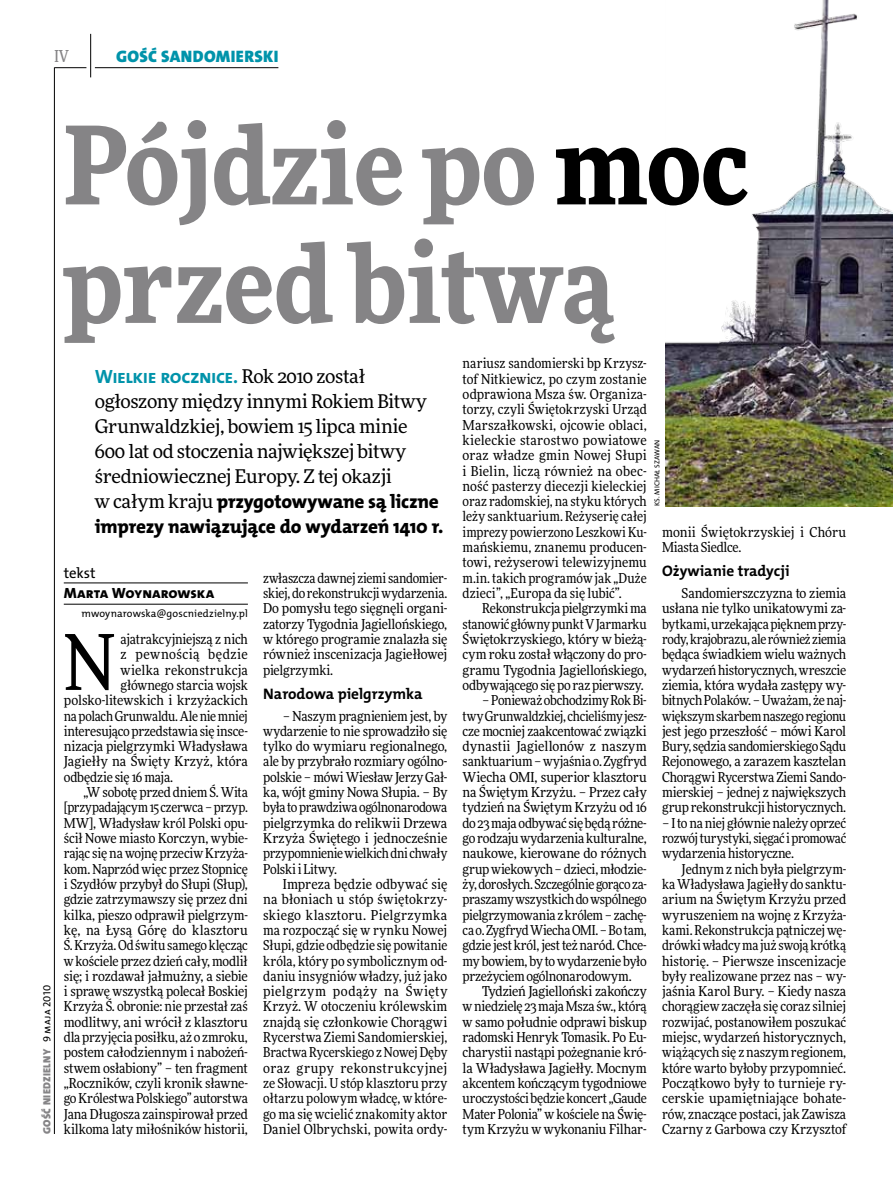
<style>
.page{position:relative;width:893px;height:1191px;background:#fff}
.page>*{position:absolute;margin:0;border:0;box-sizing:border-box;transform-origin:0 0}
.t1{font:900 108px/118.5px "Freeday Narrow";color:#858486}
.t2{font:76.95px "Freeday Narrow News";color:#000}
.t3{font:19.35px/24.9px "The Mix HP8 Ex Bld";letter-spacing:-.015em;color:#000}
.t4{font:19.35px "The Mix HP7 Bld";letter-spacing:-.025em;color:#0093aa}
.t5{font:18.9px/24.9px "Freeday News";letter-spacing:-.02em;color:#000}
.t6{font:16.65px "The Mix HP9 Blk";letter-spacing:.02em;color:#0093aa}
.t7{font:500 16.5px "Freeday Narrow";color:#858486;scale:.9 1}
.t8{font:15.3px "The Mix HP7 Bld";color:#000}
.t9{font:14.85px "The Mix HP8 Ex Bld";letter-spacing:.01em;color:#000}
.t10{font:14.85px "The Mix HP5 Plain";letter-spacing:-.005em;color:#000}
.t11{font:13.65px/15.3px "Freeday Narrow News";letter-spacing:-.01em;color:#000;text-align:justify}
.t12{font:13.65px "Freeday Narrow News";letter-spacing:.01em;color:#000}
.t13{font:13.65px "Freeday Narrow News";letter-spacing:.015em;color:#000}
.t14{font:13.65px "Freeday Narrow News";letter-spacing:.035em;color:#000}
.t15{font:10.5px "The Mix HP5 Plain";letter-spacing:.01em;color:#000}
.t16{font:10.5px "The Mix HP9 Blk";letter-spacing:.025em;color:#858486}
.t17{font:7.2px "The Mix HP5 Plain";color:#000}
.s1{font-family:"The Mix HP5 Plain";color:#000}
.s2{color:#000}
.s3{font-family:"Freeday News";font-size:18.9px;color:#000}
.s4{font-family:"Freeday News";font-size:18.9px}
</style>
<div class="page">
<hr style="left:54px;top:67px;width:1px;height:1067px;background:#000">
<hr style="left:90px;top:34px;width:1px;height:43px;background:#000">
<hr style="left:54px;top:67px;width:32px;height:1px;background:#000">
<hr style="left:95px;top:67px;width:183px;height:1px;background:#000">
<hr style="left:64px;top:582px;width:184px;height:1px;background:#000">
<hr style="left:64px;top:604px;width:184px;height:1px;background:#000">
<img style="left:665px;top:0;width:228px;height:506px">
<p class="t7" style="left:54px;top:46px;width:17px">IV</p>
<p class="t6" style="left:116px;top:46px;width:164px">GOŚĆ SANDOMIERSKI</p>
<p class="t16" style="left:40px;top:1134px;width:150px;rotate:-90deg">GOŚĆ NIEDZIELNY <span class="s1">9 maja 2010</span></p>
<h1 class="t1" style="left:64px;top:103px;width:686px">Pójdzie po <span class="s2">moc </span>przed bitwą</h1>
<h3 class="t4" style="left:95px;top:364px;width:272px">Wielkie rocznice. <span class="s3">Rok 2010 został</span></h3>
<h3 class="t5" style="left:95px;top:389px;width:333px">ogłoszony między innymi Rokiem Bitwy Grunwaldzkiej, bowiem 15 lipca minie 600 lat od stoczenia największej bitwy średniowiecznej Europy. Z tej okazji</h3>
<h3 class="t3" style="left:95px;top:489px;width:350px"><span class="s4">w całym kraju</span> przygotowywane są liczne imprezy nawiązujące do wydarzeń 1410 r.</h3>
<p class="t11" style="left:463px;top:356px;width:186px">nariusz sandomierski bp Krzysz&shy;tof Nitkiewicz, po czym zostanie odprawiona Msza św. Organiza&shy;torzy, czyli Świętokrzyski Urząd Marszałkowski, ojcowie oblaci, kieleckie starostwo powiatowe oraz władze gmin Nowej Słupi i Bielin, liczą również na obec&shy;ność pasterzy diecezji kieleckiej oraz radomskiej, na styku których leży sanktuarium. Reżyserię całej imprezy powierzono Leszkowi Ku&shy;mańskiemu, znanemu producen&shy;towi, reżyserowi telewizyjnemu m.in. takich programów jak „Duże dzieci”, „Europa da się lubić”.</p>
<p class="t11" style="left:463px;top:600px;width:186px;text-indent:20px">Rekonstrukcja pielgrzymki ma stanowić główny punkt V Jarmarku Świętokrzyskiego, który w bieżą&shy;cym roku został włączony do pro&shy;gramu Tygodnia Jagiellońskiego, odbywającego się po raz pierwszy.</p>
<p class="t11" style="left:463px;top:692px;width:186px;text-indent:20px">– Ponieważ obchodzimy Rok Bi&shy;twy Grunwaldzkiej, chcieliśmy jesz&shy;cze mocniej zaakcentować związki dynastii Jagiellonów z naszym sanktuarium – wyjaśnia o. Zygfryd Wiecha OMI, superior klasztoru na Świętym Krzyżu. – Przez cały tydzień na Świętym Krzyżu od 16 do 23 maja odbywać się będą różne&shy;go rodzaju wydarzenia kulturalne, naukowe, kierowane do różnych grup wiekowych – dzieci, młodzie&shy;ży, dorosłych. Szczególnie gorąco za&shy;praszamy wszystkich do wspólnego pielgrzymowania z królem – zachę&shy;ca o. Zygfryd Wiecha OMI. – Bo tam, gdzie jest król, jest też naród. Chce&shy;my bowiem, by to wydarzenie było przeżyciem ogólnonarodowym.</p>
<p class="t11" style="left:463px;top:983px;width:186px;text-indent:20px">Tydzień Jagielloński zakończy w niedzielę 23 maja Msza św., którą w samo południe odprawi biskup radomski Henryk Tomasik. Po Eu&shy;charystii nastąpi pożegnanie kró&shy;la Władysława Jagiełły. Mocnym akcentem kończącym tygodniowe uroczystości będzie koncert „Gaude Mater Polonia” w kościele na Świę&shy;tym Krzyżu w wykonaniu Filhar-</p>
<p class="t17" style="left:652px;top:506px;width:68px;rotate:-90deg">Ks. Michał Szawan</p>
<p class="t11" style="left:662px;top:524px;width:186px">monii Świętokrzyskiej i Chóru<br>Miasta Siedlce.</p>
<p class="t8" style="left:662px;top:561px;width:129px">Ożywianie tradycji</p>
<p class="t11" style="left:662px;top:585px;width:186px;text-indent:20px">Sandomierszczyzna to ziemia usłana nie tylko unikatowymi za&shy;bytkami, urzekająca pięknem przy&shy;rody, krajobrazu, ale również ziemia będąca świadkiem wielu ważnych wydarzeń historycznych, wreszcie ziemia, która wydała zastępy wy&shy;bitnych Polaków. – Uważam, że naj&shy;większym skarbem naszego regionu jest jego przeszłość – mówi Karol Bury, sędzia sandomierskiego Sądu Rejonowego, a zarazem kasztelan Chorągwi Rycerstwa Ziemi Sando&shy;mierskiej – jednej z największych grup rekonstrukcji historycznych.</p>
<p class="t11" style="left:662px;top:815px;width:186px">– I to na niej głównie należy oprzeć rozwój turystyki, sięgać i promować wydarzenia historyczne.</p>
<p class="t11" style="left:662px;top:861px;width:186px;text-indent:20px">Jednym z nich była pielgrzym&shy;ka Władysława Jagiełły do sanktu&shy;arium na Świętym Krzyżu przed wyruszeniem na wojnę z Krzyża&shy;kami. Rekonstrukcja pątniczej wę&shy;drówki władcy ma już swoją krótką historię. – Pierwsze inscenizacje były realizowane przez nas – wy&shy;jaśnia Karol Bury. – Kiedy nasza chorągiew zaczęła się coraz silniej rozwijać, postanowiłem poszukać miejsc, wydarzeń historycznych, wiążących się z naszym regionem, które warto byłoby przypomnieć.<br>Początkowo były to turnieje ry&shy;cerskie upamiętniające bohate&shy;rów, znaczące postaci, jak Zawisza Czarny z Garbowa czy Krzysztof</p>
<p class="t10" style="left:64px;top:563px;width:33px">tekst</p>
<p class="t9" style="left:64px;top:583px;width:152px">Marta Woynarowska</p>
<p class="t15" style="left:82px;top:607px;width:168px">mwoynarowska@goscniedzielny.pl</p>
<p class="t11" style="left:263px;top:570px;width:186px">zwłaszcza dawnej ziemi sandomier&shy;skiej, do rekonstrukcji wydarzenia.<br>Do pomysłu tego sięgnęli organi&shy;zatorzy Tygodnia Jagiellońskiego, w którego programie znalazła się również inscenizacja Jagiełłowej pielgrzymki.</p>
<p class="t8" style="left:263px;top:683px;width:161px">Narodowa pielgrzymka</p>
<p class="t11" style="left:263px;top:708px;width:186px;text-indent:20px">– Naszym pragnieniem jest, by wydarzenie to nie sprowadziło się tylko do wymiaru regionalnego, ale by przybrało rozmiary ogólno&shy;polskie – mówi Wiesław Jerzy Gał&shy;ka, wójt gminy Nowa Słupia. – By była to prawdziwa ogólnonarodowa pielgrzymka do relikwii Drzewa Krzyża Świętego i jednocześnie przypomnienie wielkich dni chwały Polski i Litwy.</p>
<p class="t11" style="left:263px;top:876px;width:186px;text-indent:20px">Impreza będzie odbywać się na błoniach u stóp świętokrzy&shy;skiego klasztoru. Pielgrzymka ma rozpocząć się w rynku Nowej Słupi, gdzie odbędzie się powitanie króla, który po symbolicznym od&shy;daniu insygniów władzy, już jako pielgrzym podąży na Święty Krzyż. W otoczeniu królewskim znajdą się członkowie Chorągwi Rycerstwa Ziemi Sandomierskiej, Bractwa Rycerskiego z Nowej Dęby oraz grupy rekonstrukcyjnej ze Słowacji. U stóp klasztoru przy ołtarzu polowym władcę, w które&shy;go ma się wcielić znakomity aktor Daniel Olbrychski, powita ordy-</p>
<h2 class="t2" style="left:64px;top:615px;width:54px">N</h2>
<p class="t11" style="left:121px;top:631px;width:129px">ajatrakcyjniejszą z nich</p>
<p class="t14" style="left:121px;top:646px;width:129px">z pewnością będzie</p>
<p class="t13" style="left:121px;top:661px;width:129px">wielka rekonstrukcja</p>
<p class="t11" style="left:121px;top:677px;width:129px">głównego starcia wojsk</p>
<p class="t11" style="left:64px;top:692px;width:186px">polsko-litewskich i krzyżackich</p>
<p class="t11" style="left:64px;top:708px;width:186px">na polach Grunwaldu. Ale nie mniej</p>
<p class="t11" style="left:64px;top:723px;width:186px">interesująco przedstawia się insce-</p>
<p class="t11" style="left:64px;top:738px;width:186px">nizacja pielgrzymki Władysława</p>
<p class="t11" style="left:64px;top:754px;width:186px">Jagiełły na Święty Krzyż, która</p>
<p class="t11" style="left:64px;top:769px;width:111px">odbędzie się 16 maja.</p>
<p class="t11" style="left:83px;top:784px;width:166px">„W sobotę przed dniem Ś. Wita</p>
<p class="t11" style="left:64px;top:799px;width:186px">[przypadającym 15 czerwca – przyp.</p>
<p class="t11" style="left:64px;top:815px;width:186px">MW], Władysław król Polski opu-</p>
<p class="t11" style="left:64px;top:830px;width:186px">ścił Nowe miasto Korczyn, wybie-</p>
<p class="t11" style="left:64px;top:845px;width:186px">rając się na wojnę przeciw Krzyża-</p>
<p class="t11" style="left:64px;top:861px;width:186px">kom. Naprzód więc przez Stopnicę</p>
<p class="t11" style="left:64px;top:876px;width:186px">i Szydłów przybył do Słupi (Słup),</p>
<p class="t11" style="left:64px;top:891px;width:186px">gdzie zatrzymawszy się przez dni</p>
<p class="t11" style="left:64px;top:907px;width:186px">kilka, pieszo odprawił pielgrzym-</p>
<p class="t12" style="left:64px;top:921px;width:186px">kę, na Łysą Górę do klasztoru</p>
<p class="t11" style="left:64px;top:937px;width:186px">Ś. Krzyża. Od świtu samego klęcząc</p>
<p class="t11" style="left:64px;top:953px;width:186px">w kościele przez dzień cały, modlił</p>
<p class="t11" style="left:64px;top:968px;width:186px">się; i rozdawał jałmużny, a siebie</p>
<p class="t11" style="left:64px;top:983px;width:186px">i sprawę wszystką polecał Boskiej</p>
<p class="t11" style="left:64px;top:998px;width:186px">Krzyża Ś. obronie: nie przestał zaś</p>
<p class="t11" style="left:64px;top:1014px;width:186px">modlitwy, ani wrócił z klasztoru</p>
<p class="t11" style="left:64px;top:1029px;width:186px">dla przyjęcia posiłku, aż o zmroku,</p>
<p class="t11" style="left:64px;top:1044px;width:186px">postem całodziennym i nabożeń-</p>
<p class="t11" style="left:64px;top:1060px;width:186px">stwem osłabiony” – ten fragment</p>
<p class="t11" style="left:64px;top:1075px;width:186px">„Roczników, czyli kronik sławne-</p>
<p class="t11" style="left:64px;top:1090px;width:186px">go Królestwa Polskiego” autorstwa</p>
<p class="t11" style="left:64px;top:1106px;width:186px">Jana Długosza zainspirował przed</p>
<p class="t11" style="left:64px;top:1121px;width:186px">kilkoma laty miłośników historii,</p>
</div>
